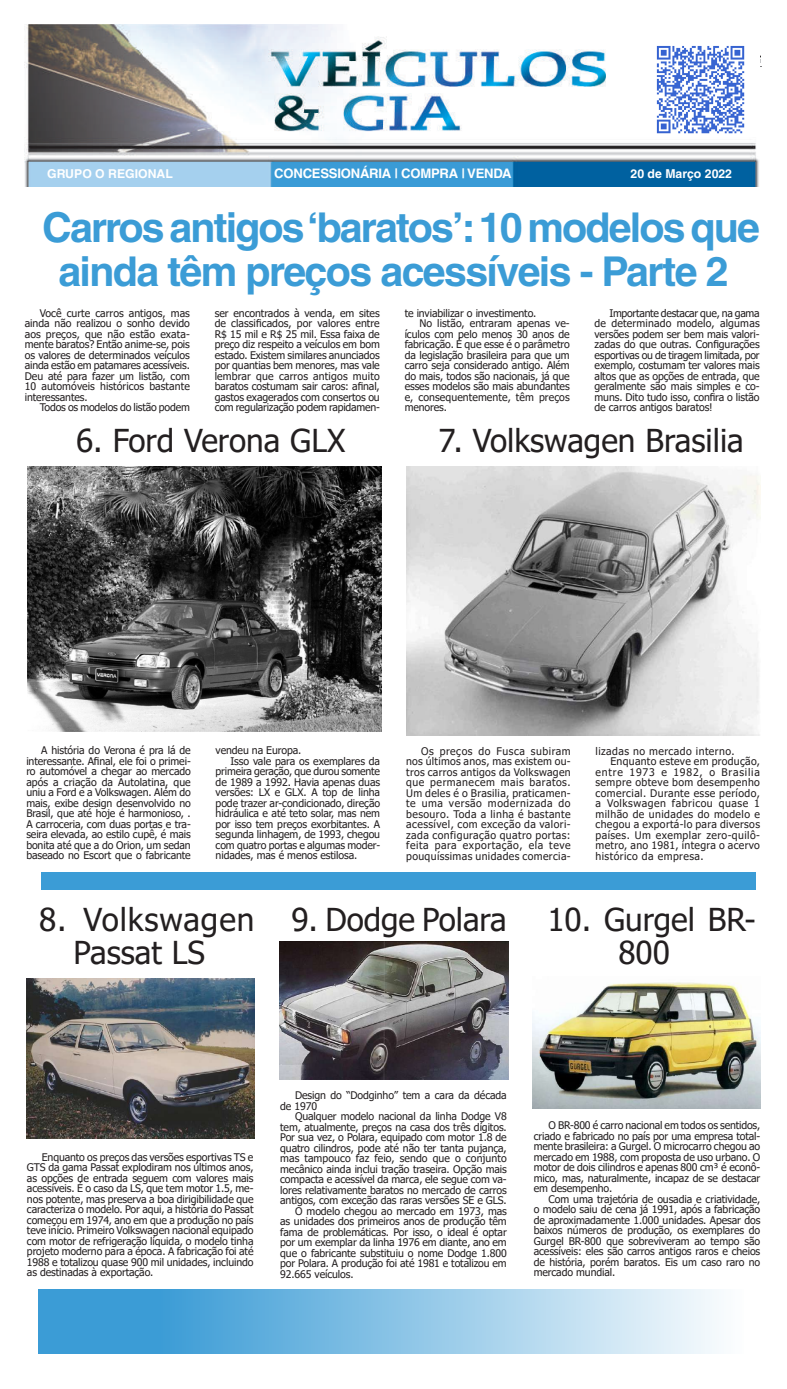
<style>
.page{position:relative;width:787px;height:1389px;background:#fff}
.page>*{position:absolute;margin:0;border:0;box-sizing:border-box;transform-origin:0 0}
.t1{font:700 41.12px/43.8px "Helvetica";letter-spacing:-.045em;color:#3b9cd6;text-align:center}
.t2{font:31.5px/33.2px "Tahoma";color:#231f20;text-align:center}
.t3{font:31.5px/33.2px "Tahoma";letter-spacing:.02em;color:#231f20;text-align:center}
.t4{font:700 13.12px "Helvetica";letter-spacing:-.02em;color:#fff}
.t5{font:700 12.25px "Helvetica";color:#fff}
.t6{font:10.5px/10.5px "Tahoma";letter-spacing:-.01em;color:#231f20;text-align:justify}
.t7{font:10.5px "Tahoma";letter-spacing:.04em;color:#231f20}
.t8{font:10.5px "Tahoma";letter-spacing:.03em;color:#231f20}
.t9{font:10.5px "Tahoma";letter-spacing:.05em;color:#231f20}
.t10{font:10.5px "Tahoma";letter-spacing:.075em;color:#231f20}
</style>
<div class="page">
<hr style="left:26px;top:56px;width:734px;height:1px;background:#231f20">
<img style="left:25px;top:25px;width:734px;height:161px">
<img style="left:653px;top:42px;width:94px;height:94px">
<div style="left:41px;top:873px;width:714px;height:17px;background:#3b9cd6"></div>
<svg style="left:38px;top:1289px;width:679px;height:65px;background:#87c2e5"></svg>
<img style="left:28px;top:467px;width:353px;height:265px">
<img style="left:406px;top:467px;width:354px;height:268px">
<img style="left:26px;top:979px;width:228px;height:159px">
<img style="left:279px;top:942px;width:229px;height:137px">
<img style="left:532px;top:982px;width:228px;height:126px">
<p class="t5" style="left:47px;top:166px;width:127px">GRUPO O REGIONAL</p>
<p class="t4" style="left:274px;top:166px;width:239px">CONCESSIONÁRIA | COMPRA | VENDA</p>
<p class="t5" style="left:630px;top:167px;width:103px">20 de Março 2022</p>
<h1 class="t1" style="left:42px;top:205px;width:719px">Carros antigos ‘baratos’: 10 modelos que ainda têm preços acessíveis - Parte 2</h1>
<p class="t6" style="left:25px;top:308px;width:166px;text-indent:15px">Você curte carros antigos, mas ainda não realizou o sonho devido aos preços, que não estão exata&shy;mente baratos? Então anime-se, pois os valores de determinados veículos ainda estão em patamares acessíveis.<br>Deu até para fazer um listão, com 10 automóveis históricos bastante interessantes.</p>
<p class="t6" style="left:40px;top:403px;width:152px">Todos os modelos do listão podem</p>
<p class="t6" style="left:215px;top:308px;width:166px">ser encontrados à venda, em sites de classificados, por valores entre R$ 15 mil e R$ 25 mil. Essa faixa de preço diz respeito a veículos em bom estado. Existem similares anunciados por quantias bem menores, mas vale lembrar que carros antigos muito baratos costumam sair caros: afinal, gastos exagerados com consertos ou com regularização podem rapidamen-</p>
<p class="t6" style="left:404px;top:308px;width:133px">te inviabilizar o investimento.</p>
<p class="t6" style="left:419px;top:319px;width:152px">No listão, entraram apenas ve-</p>
<p class="t6" style="left:404px;top:329px;width:166px">ículos com pelo menos 30 anos de</p>
<p class="t6" style="left:404px;top:340px;width:166px">fabricação. É que esse é o parâmetro</p>
<p class="t6" style="left:404px;top:350px;width:166px">da legislação brasileira para que um</p>
<p class="t6" style="left:404px;top:361px;width:166px">carro seja considerado antigo. Além</p>
<p class="t6" style="left:404px;top:371px;width:166px">do mais, todos são nacionais, já que</p>
<p class="t6" style="left:404px;top:382px;width:166px">esses modelos são mais abundantes</p>
<p class="t6" style="left:404px;top:392px;width:166px">e, consequentemente, têm preços</p>
<p class="t6" style="left:404px;top:403px;width:44px">menores.</p>
<p class="t6" style="left:594px;top:308px;width:166px;text-indent:15px">Importante destacar que, na gama de determinado modelo, algumas versões podem ser bem mais valori&shy;zadas do que outras. Configurações esportivas ou de tiragem limitada, por exemplo, costumam ter valores mais altos que as opções de entrada, que geralmente são mais simples e co&shy;muns. Dito tudo isso, confira o listão de carros antigos baratos!</p>
<h2 class="t2" style="left:76px;top:426px;width:271px">6. Ford Verona GLX</h2>
<h2 class="t2" style="left:438px;top:426px;width:307px">7. Volkswagen Brasilia</h2>
<p class="t6" style="left:26px;top:746px;width:166px;text-indent:15px">A história do Verona é pra lá de interessante. Afinal, ele foi o primei&shy;ro automóvel a chegar ao mercado após a criação da Autolatina, que uniu a Ford e a Volkswagen. Além do mais, exibe design desenvolvido no Brasil, que até hoje é harmonioso, .<br>A carroceria, com duas portas e tra&shy;seira elevada, ao estilo cupê, é mais bonita até que a do Orion, um sedan baseado no Escort que o fabricante</p>
<p class="t6" style="left:215px;top:746px;width:87px">vendeu na Europa.</p>
<p class="t6" style="left:230px;top:756px;width:151px">Isso vale para os exemplares da</p>
<p class="t6" style="left:215px;top:767px;width:166px">primeira geração, que durou somente</p>
<p class="t6" style="left:215px;top:777px;width:166px">de 1989 a 1992. Havia apenas duas</p>
<p class="t6" style="left:215px;top:788px;width:166px">versões: LX e GLX. A top de linha</p>
<p class="t6" style="left:215px;top:798px;width:166px">pode trazer ar-condicionado, direção</p>
<p class="t6" style="left:215px;top:809px;width:166px">hidráulica e até teto solar, mas nem</p>
<p class="t6" style="left:215px;top:819px;width:166px">por isso tem preços exorbitantes. A</p>
<p class="t6" style="left:215px;top:830px;width:166px">segunda linhagem, de 1993, chegou</p>
<p class="t6" style="left:215px;top:840px;width:166px">com quatro portas e algumas moder-</p>
<p class="t6" style="left:215px;top:851px;width:143px">nidades, mas é menos estilosa.</p>
<p class="t6" style="left:406px;top:746px;width:166px;text-indent:15px">Os preços do Fusca subiram nos últimos anos, mas existem ou&shy;tros carros antigos da Volkswagen que permanecem mais baratos.<br>Um deles é o Brasilia, praticamen&shy;te uma versão modernizada do besouro. Toda a linha é bastante acessível, com exceção da valori&shy;zada configuração quatro portas: feita para exportação, ela teve pouquíssimas unidades comercia-</p>
<p class="t7" style="left:595px;top:744px;width:140px">lizadas no mercado interno.</p>
<p class="t8" style="left:610px;top:754px;width:151px">Enquanto esteve em produção,</p>
<p class="t10" style="left:595px;top:765px;width:166px">entre 1973 e 1982, o Brasilia</p>
<p class="t7" style="left:595px;top:775px;width:166px">sempre obteve bom desempenho</p>
<p class="t7" style="left:595px;top:786px;width:166px">comercial. Durante esse período,</p>
<p class="t9" style="left:595px;top:796px;width:166px">a Volkswagen fabricou quase 1</p>
<p class="t7" style="left:595px;top:807px;width:166px">milhão de unidades do modelo e</p>
<p class="t8" style="left:595px;top:817px;width:166px">chegou a exportá-lo para diversos</p>
<p class="t7" style="left:595px;top:828px;width:166px">países. Um exemplar zero-quilô-</p>
<p class="t8" style="left:595px;top:838px;width:166px">metro, ano 1981, integra o acervo</p>
<p class="t7" style="left:595px;top:849px;width:109px">histórico da empresa.</p>
<h2 class="t3" style="left:39px;top:905px;width:217px">8. Volkswagen<br>Passat LS</h2>
<h2 class="t2" style="left:291px;top:905px;width:217px">9. Dodge Polara</h2>
<h2 class="t2" style="left:547px;top:905px;width:210px">10. Gurgel BR-<br>800</h2>
<p class="t6" style="left:27px;top:1152px;width:228px;text-indent:15px">Enquanto os preços das versões esportivas TS e GTS da gama Passat explodiram nos últimos anos, as opções de entrada seguem com valores mais acessíveis. É o caso da LS, que tem motor 1.5, me&shy;nos potente, mas preserva a boa dirigibilidade que caracteriza o modelo. Por aqui, a história do Passat começou em 1974, ano em que a produção no país teve início. Primeiro Volkswagen nacional equipado com motor de refrigeração líquida, o modelo tinha projeto moderno para a época. A fabricação foi até 1988 e totalizou quase 900 mil unidades, incluindo as destinadas à exportação.</p>
<p class="t6" style="left:280px;top:1091px;width:228px;text-indent:15px">Design do “Dodginho” tem a cara da década de 1970</p>
<p class="t6" style="left:295px;top:1112px;width:213px">Qualquer modelo nacional da linha Dodge V8</p>
<p class="t6" style="left:280px;top:1122px;width:228px">tem, atualmente, preços na casa dos três dígitos.</p>
<p class="t6" style="left:280px;top:1133px;width:228px">Por sua vez, o Polara, equipado com motor 1.8 de</p>
<p class="t6" style="left:280px;top:1143px;width:228px">quatro cilindros, pode até não ter tanta pujança,</p>
<p class="t6" style="left:280px;top:1154px;width:228px">mas tampouco faz feio, sendo que o conjunto</p>
<p class="t6" style="left:280px;top:1164px;width:228px">mecânico ainda inclui tração traseira. Opção mais</p>
<p class="t6" style="left:280px;top:1175px;width:228px">compacta e acessível da marca, ele segue com va-</p>
<p class="t6" style="left:280px;top:1185px;width:228px">lores relativamente baratos no mercado de carros</p>
<p class="t6" style="left:280px;top:1196px;width:228px">antigos, com exceção das raras versões SE e GLS.</p>
<p class="t6" style="left:295px;top:1206px;width:213px">O modelo chegou ao mercado em 1973, mas</p>
<p class="t6" style="left:280px;top:1217px;width:228px">as unidades dos primeiros anos de produção têm</p>
<p class="t6" style="left:280px;top:1227px;width:228px">fama de problemáticas. Por isso, o ideal é optar</p>
<p class="t6" style="left:280px;top:1238px;width:228px">por um exemplar da linha 1976 em diante, ano em</p>
<p class="t6" style="left:280px;top:1248px;width:228px">que o fabricante substituiu o nome Dodge 1.800</p>
<p class="t6" style="left:280px;top:1259px;width:228px">por Polara. A produção foi até 1981 e totalizou em</p>
<p class="t6" style="left:280px;top:1269px;width:75px">92.665 veículos.</p>
<p class="t6" style="left:533px;top:1121px;width:228px;text-indent:15px">O BR-800 é carro nacional em todos os sentidos, criado e fabricado no país por uma empresa total&shy;mente brasileira: a Gurgel. O microcarro chegou ao mercado em 1988, com proposta de uso urbano. O motor de dois cilindros e apenas 800 cm³ é econô&shy;mico, mas, naturalmente, incapaz de se destacar em desempenho.</p>
<p class="t6" style="left:533px;top:1194px;width:228px;text-indent:15px">Com uma trajetória de ousadia e criatividade, o modelo saiu de cena já 1991, após a fabricação de aproximadamente 1.000 unidades. Apesar dos baixos números de produção, os exemplares do Gurgel BR-800 que sobreviveram ao tempo são acessíveis: eles são carros antigos raros e cheios de história, porém baratos. Eis um caso raro no mercado mundial.</p>
</div>
